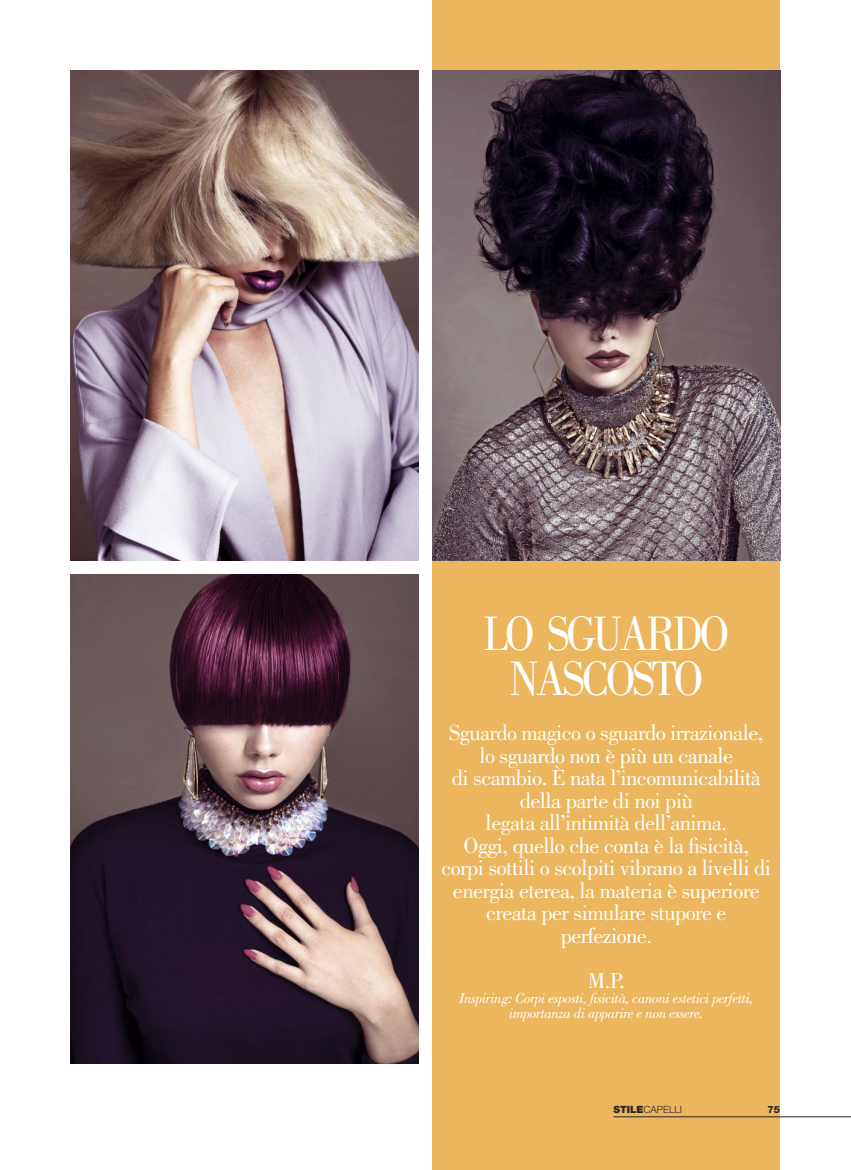
<style>
.page{position:relative;width:851px;height:1170px;background:#fff}
.page>*{position:absolute;margin:0;border:0;box-sizing:border-box;transform-origin:0 0}
.t1{font:50px/45px "Bodoni Std";letter-spacing:-.075em;color:#fff;text-align:center;scale:.9 1}
.t2{font:22.5px/22.5px "Bodoni Std";letter-spacing:-.025em;color:#fff;text-align:center}
.t3{font:italic 15px/15px "Bodoni Std";letter-spacing:-.025em;color:#fff;text-align:center}
.t4{font:300 10px "Helvetica Neue LT Std";color:#272526}
.t5{font:800 10px "Helvetica Neue LT Std";color:#272526}
.s1{font-weight:900}
</style>
<div class="page">
<div style="left:432px;top:0;width:348px;height:1169px;background:#ebb65d"></div>
<hr style="left:613px;top:1116px;width:237px;height:1px;background:#272526">
<img style="left:71px;top:574px;width:347px;height:489px">
<img style="left:432px;top:71px;width:348px;height:489px">
<img style="left:71px;top:71px;width:347px;height:489px">
<h1 class="t1" style="left:483px;top:616px;width:275px">LO SGUARDO<br>NASCOSTO</h1>
<p class="t2" style="left:441px;top:723px;width:331px">Sguardo magico o sguardo irrazionale, lo sguardo non è più un canale<br>di scambio. È nata l’incomunicabilità della parte di noi più<br>legata all’intimità dell’anima.<br>Oggi, quello che conta è la fisicità, corpi sottili o scolpiti vibrano a livelli di energia eterea, la materia è superiore creata per simulare stupore e perfezione.</p>
<p class="t2" style="left:588px;top:971px;width:38px">M.P.</p>
<p class="t3" style="left:459px;top:991px;width:295px">Inspiring: Corpi esposti, fisicità, canoni estetici perfetti, importanza di apparire e non essere.</p>
<p class="t4" style="left:613px;top:1106px;width:70px"><span class="s1">STILE</span>CAPELLI</p>
<p class="t5" style="left:767px;top:1103px;width:14px">75</p>
</div>
